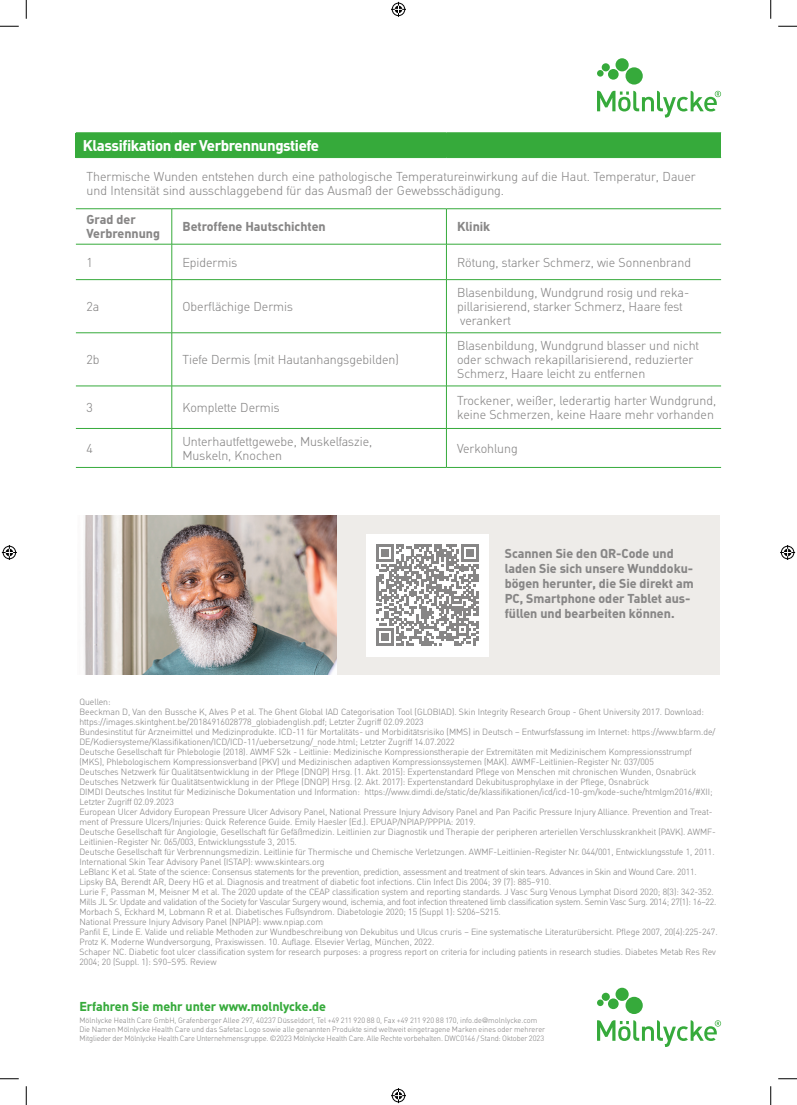
<style>
.page{position:relative;width:797px;height:1105px;background:#fff}
.page>*{position:absolute;margin:0;border:0;box-sizing:border-box;transform-origin:0 0}
.t1{font:700 15px "Molnlycke Din";letter-spacing:-.025em;color:#fff}
.t2{font:300 12.5px/13.8px "Molnlycke Din";color:#878686}
.t3{font:700 12.5px/15px "Molnlycke Din";color:#878686}
.t4{font:700 12.5px "MHC Din";color:#36aa3b}
.t5{font:300 8.75px/10px "Molnlycke Din";color:#878686}
.t6{font:300 7.5px/8.8px "MHC Din";letter-spacing:.005em;color:#878686}
</style>
<div class="page">
<div style="left:76px;top:133px;width:645px;height:25px;background:#36aa3b"></div>
<svg style="left:76px;top:158px;width:645px;height:309px"></svg>
<hr style="left:76px;top:244px;width:96px;height:1px;background:#36aa3b">
<hr style="left:76px;top:279px;width:96px;height:1px;background:#36aa3b">
<hr style="left:172px;top:244px;width:274px;height:1px;background:#36aa3b">
<hr style="left:446px;top:244px;width:275px;height:1px;background:#36aa3b">
<hr style="left:172px;top:279px;width:274px;height:1px;background:#36aa3b">
<hr style="left:446px;top:279px;width:275px;height:1px;background:#36aa3b">
<hr style="left:76px;top:333px;width:96px;height:1px;background:#36aa3b">
<hr style="left:172px;top:333px;width:274px;height:1px;background:#36aa3b">
<hr style="left:446px;top:333px;width:275px;height:1px;background:#36aa3b">
<hr style="left:76px;top:386px;width:96px;height:1px;background:#36aa3b">
<hr style="left:172px;top:386px;width:274px;height:1px;background:#36aa3b">
<hr style="left:446px;top:386px;width:275px;height:1px;background:#36aa3b">
<hr style="left:76px;top:428px;width:96px;height:1px;background:#36aa3b">
<hr style="left:172px;top:428px;width:274px;height:1px;background:#36aa3b">
<hr style="left:446px;top:428px;width:275px;height:1px;background:#36aa3b">
<hr style="left:172px;top:467px;width:274px;height:1px;background:#36aa3b">
<hr style="left:446px;top:467px;width:275px;height:1px;background:#36aa3b">
<hr style="left:76px;top:467px;width:96px;height:1px;background:#36aa3b">
<hr style="left:172px;top:209px;width:1px;height:35px;background:#36aa3b">
<hr style="left:172px;top:244px;width:1px;height:35px;background:#36aa3b">
<hr style="left:172px;top:280px;width:1px;height:53px;background:#36aa3b">
<hr style="left:172px;top:333px;width:1px;height:53px;background:#36aa3b">
<hr style="left:172px;top:386px;width:1px;height:42px;background:#36aa3b">
<hr style="left:172px;top:429px;width:1px;height:38px;background:#36aa3b">
<hr style="left:446px;top:209px;width:1px;height:35px;background:#36aa3b">
<hr style="left:446px;top:244px;width:1px;height:35px;background:#36aa3b">
<hr style="left:446px;top:280px;width:1px;height:53px;background:#36aa3b">
<hr style="left:446px;top:333px;width:1px;height:53px;background:#36aa3b">
<hr style="left:446px;top:386px;width:1px;height:42px;background:#36aa3b">
<hr style="left:446px;top:429px;width:1px;height:38px;background:#36aa3b">
<hr style="left:76px;top:209px;width:96px;height:1px;background:#36aa3b">
<hr style="left:172px;top:209px;width:274px;height:1px;background:#36aa3b">
<hr style="left:446px;top:209px;width:275px;height:1px;background:#36aa3b">
<svg style="left:597px;top:58px;width:124px;height:60px"></svg>
<svg style="left:597px;top:988px;width:124px;height:59px"></svg>
<div style="left:78px;top:515px;width:641px;height:160px;background:#eeece9"></div>
<div style="left:366px;top:534px;width:122px;height:122px;background:#fff"></div>
<svg style="left:376px;top:544px;width:102px;height:102px"></svg>
<img style="left:78px;top:515px;width:258px;height:160px">
<svg style="left:0;top:25px;width:19px;height:2px"></svg>
<svg style="left:778px;top:25px;width:19px;height:2px"></svg>
<svg style="left:0;top:1078px;width:19px;height:1px"></svg>
<svg style="left:778px;top:1078px;width:19px;height:1px"></svg>
<svg style="left:25px;top:0;width:2px;height:19px"></svg>
<svg style="left:25px;top:1086px;width:2px;height:19px"></svg>
<svg style="left:770px;top:0;width:1px;height:19px"></svg>
<svg style="left:770px;top:1086px;width:1px;height:19px"></svg>
<svg style="left:391px;top:2px;width:15px;height:15px"></svg>
<svg style="left:391px;top:1088px;width:15px;height:15px"></svg>
<svg style="left:2px;top:545px;width:15px;height:15px"></svg>
<svg style="left:780px;top:545px;width:15px;height:15px"></svg>
<h1 class="t1" style="left:83px;top:136px;width:238px">Klassifikation der Verbrennungstiefe</h1>
<h2 class="t2" style="left:86px;top:170px;width:610px">Thermische Wunden entstehen durch eine pathologische Temperatureinwirkung auf die Haut. Temperatur, Dauer und Intensität sind ausschlaggebend für das Ausmaß der Gewebsschädigung.</h2>
<h2 class="t3" style="left:86px;top:213px;width:75px;line-height:13.8px">Grad der<br>Verbrennung</h2>
<h2 class="t3" style="left:182px;top:219px;width:145px">Betroffene Hautschichten</h2>
<h2 class="t3" style="left:457px;top:219px;width:35px">Klinik</h2>
<h2 class="t2" style="left:86px;top:256px;width:8px">1</h2>
<h2 class="t2" style="left:182px;top:256px;width:56px">Epidermis</h2>
<h2 class="t2" style="left:457px;top:256px;width:235px">Rötung, starker Schmerz, wie Sonnenbrand</h2>
<h2 class="t2" style="left:86px;top:300px;width:14px">2a</h2>
<h2 class="t2" style="left:182px;top:300px;width:112px">Oberflächige Dermis</h2>
<h2 class="t2" style="left:457px;top:286px;width:234px">Blasenbildung, Wundgrund rosig und reka&shy;pillarisierend, starker Schmerz, Haare fest verankert</h2>
<h2 class="t2" style="left:86px;top:353px;width:15px">2b</h2>
<h2 class="t2" style="left:182px;top:353px;width:218px">Tiefe Dermis (mit Hautanhangsgebilden)</h2>
<h2 class="t2" style="left:457px;top:339px;width:243px">Blasenbildung, Wundgrund blasser und nicht oder schwach rekapillarisierend, reduzierter<br>Schmerz, Haare leicht zu entfernen</h2>
<h2 class="t2" style="left:86px;top:401px;width:8px">3</h2>
<h2 class="t2" style="left:182px;top:401px;width:99px">Komplette Dermis</h2>
<h2 class="t2" style="left:457px;top:394px;width:261px">Trockener, weißer, lederartig harter Wundgrund, keine Schmerzen, keine Haare mehr vorhanden</h2>
<h2 class="t2" style="left:86px;top:442px;width:8px">4</h2>
<h2 class="t2" style="left:182px;top:435px;width:191px">Unterhautfettgewebe, Muskelfaszie,<br>Muskeln, Knochen</h2>
<h2 class="t2" style="left:457px;top:442px;width:62px">Verkohlung</h2>
<h2 class="t3" style="left:504px;top:546px;width:190px">Scannen Sie den QR-Code und laden Sie sich unsere Wunddoku&shy;bögen herunter, die Sie direkt am<br>PC, Smartphone oder Tablet aus&shy;füllen und bearbeiten können.</h2>
<p class="t5" style="left:79px;top:697px;width:639px">Quellen:<br>Beeckman D, Van den Bussche K, Alves P et al. The Ghent Global IAD Categorisation Tool (GLOBIAD). Skin Integrity Research Group - Ghent University 2017. Download: https://images.skintghent.be/20184916028778_globiadenglish.pdf; Letzter Zugriff 02.09.2023<br>Bundesinstitut für Arzneimittel und Medizinprodukte. ICD-11 für Mortalitäts- und Morbiditätsrisiko (MMS) in Deutsch – Entwurfsfassung im Internet: https://www.bfarm.de/ DE/Kodiersysteme/Klassifikationen/ICD/ICD-11/uebersetzung/_node.html; Letzter Zugriff 14.07.2022<br>Deutsche Gesellschaft für Phlebologie (2018). AWMF S2k - Leitlinie: Medizinische Kompressionstherapie der Extremitäten mit Medizinischem Kompressionsstrumpf (MKS), Phlebologischem Kompressionsverband (PKV) und Medizinischen adaptiven Kompressionssystemen (MAK). AWMF-Leitlinien-Register Nr. 037/005<br>Deutsches Netzwerk für Qualitätsentwicklung in der Pflege (DNQP) Hrsg. (1. Akt. 2015): Expertenstandard Pflege von Menschen mit chronischen Wunden, Osnabrück Deutsches Netzwerk für Qualitätsentwicklung in der Pflege (DNQP) Hrsg. (2. Akt. 2017): Expertenstandard Dekubitusprophylaxe in der Pflege, Osnabrück<br>DIMDI Deutsches Institut für Medizinische Dokumentation und Information: https://www.dimdi.de/static/de/klassifikationen/icd/icd-10-gm/kode-suche/htmlgm2016/#XII; Letzter Zugriff 02.09.2023<br>European Ulcer Advidory European Pressure Ulcer Advisory Panel, National Pressure Injury Advisory Panel and Pan Pacific Pressure Injury Alliance. Prevention and Treat&shy;ment of Pressure Ulcers/Injuries: Quick Reference Guide. Emily Haesler (Ed.). EPUAP/NPIAP/PPPIA: 2019.<br>Deutsche Gesellschaft für Angiologie, Gesellschaft für Gefäßmedizin. Leitlinien zur Diagnostik und Therapie der peripheren arteriellen Verschlusskrankheit (PAVK). AWMF-Leitlinien-Register Nr. 065/003, Entwicklungsstufe 3, 2015.<br>Deutsche Gesellschaft für Verbrennungsmedizin. Leitlinie für Thermische und Chemische Verletzungen. AWMF-Leitlinien-Register Nr. 044/001, Entwicklungsstufe 1, 2011.<br>International Skin Tear Advisory Panel (ISTAP): www.skintears.org<br>LeBlanc K et al. State of the science: Consensus statements for the prevention, prediction, assessment and treatment of skin tears. Advances in Skin and Wound Care. 2011.<br>Lipsky BA, Berendt AR, Deery HG et al. Diagnosis and treatment of diabetic foot infections. Clin Infect Dis 2004; 39 (7): 885–910.<br>Lurie F, Passman M, Meisner M et al. The 2020 update of the CEAP classification system and reporting standards. J Vasc Surg Venous Lymphat Disord 2020; 8(3): 342-352.<br>Mills JL Sr. Update and validation of the Society for Vascular Surgery wound, ischemia, and foot infection threatened limb classification system. Semin Vasc Surg. 2014; 27(1): 16–22.<br>Morbach S, Eckhard M, Lobmann R et al. Diabetisches Fußsyndrom. Diabetologie 2020; 15 (Suppl 1): S206–S215.<br>National Pressure Injury Advisory Panel (NPIAP): www.npiap.com<br>Panfil E, Linde E. Valide und reliable Methoden zur Wundbeschreibung von Dekubitus und Ulcus cruris – Eine systematische Literaturübersicht. Pflege 2007, 20(4):225-247.<br>Protz K. Moderne Wundversorgung, Praxiswissen. 10. Auflage. Elsevier Verlag, München, 2022.<br>Schaper NC. Diabetic foot ulcer classification system for research purposes: a progress report on criteria for including patients in research studies. Diabetes Metab Res Rev 2004; 20 (Suppl. 1): S90–S95. Review</p>
<h2 class="t4" style="left:79px;top:999px;width:248px">Erfahren Sie mehr unter www.molnlycke.de</h2>
<p class="t6" style="left:79px;top:1016px;width:467px">Mölnlycke Health Care GmbH, Grafenberger Allee 297, 40237 Düsseldorf, Tel +49 211 920 88 0, Fax +49 211 920 88 170, info.de@molnlycke.com<br>Die Namen Mölnlycke Health Care und das Safetac Logo sowie alle genannten Produkte sind weltweit eingetragene Marken eines oder mehrerer<br>Mitglieder der Mölnlycke Health Care Unternehmensgruppe. ©2023 Mölnlycke Health Care. Alle Rechte vorbehalten. DWC0146 / Stand: Oktober 2023</p>
</div>
